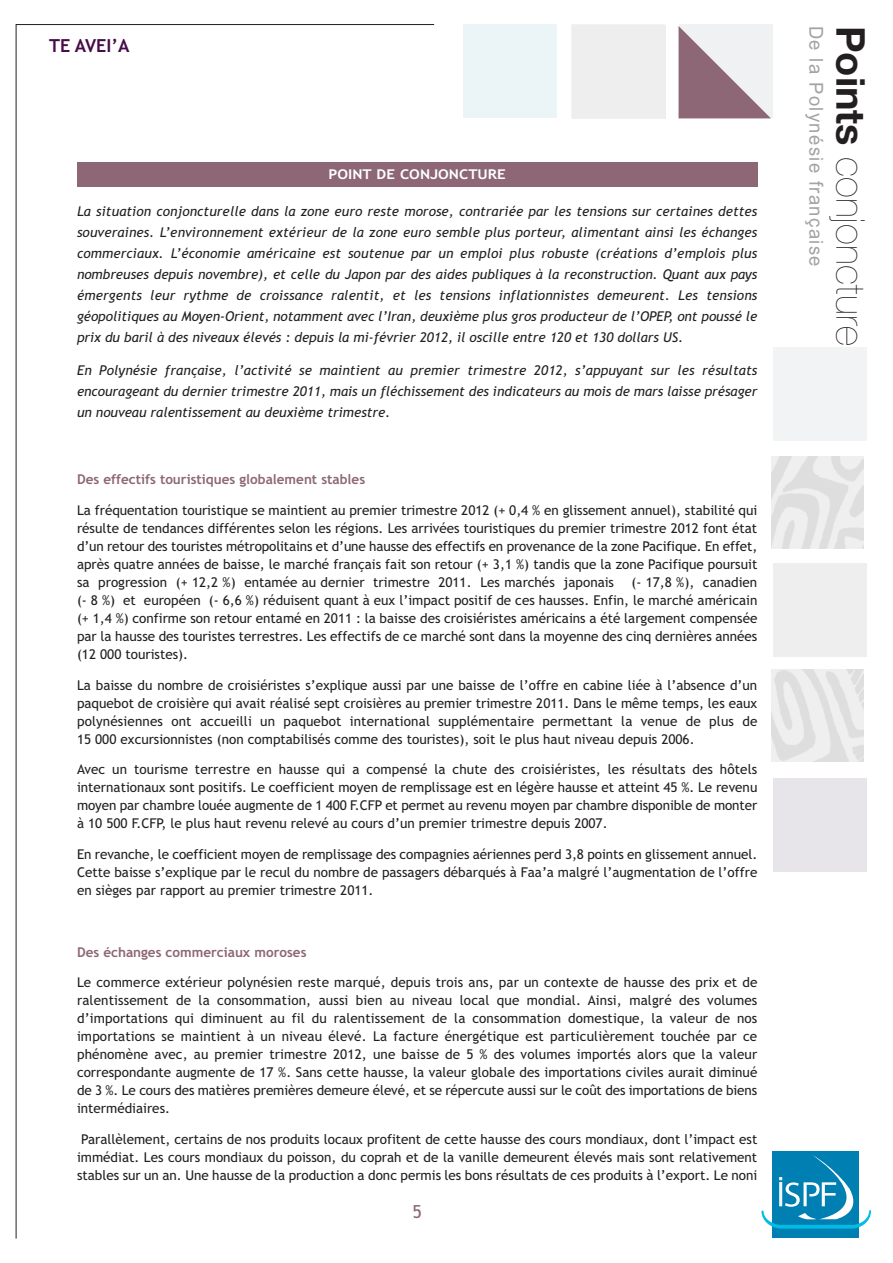
<style>
.page{position:relative;width:893px;height:1263px;background:#fff}
.page>*{position:absolute;margin:0;border:0;box-sizing:border-box;transform-origin:0 0}
.t1{font:200 39.75px "Helvetica Neue";letter-spacing:.01em;color:#231f20}
.t2{font:19.2px "Arial";letter-spacing:.075em;color:#a2a3a7;scale:.96 1}
.t3{font:700 18px "Trebuchet MS";color:#480c49}
.t4{font:18px "Trebuchet MS";color:#8d6775}
.t5{font:13.5px/18px "Trebuchet MS";color:#231f20;text-align:justify}
.t6{font:italic 13.5px/21px "Trebuchet MS";color:#231f20;text-align:justify}
.t7{font:700 13.5px "Trebuchet MS";color:#8d6775}
.t8{font:700 13.5px "Trebuchet MS";color:#fff;scale:1.12 1}
.s1{font-weight:700}
</style>
<div class="page">
<div style="left:463px;top:25px;width:94px;height:93px;background:#ebf4f7"></div>
<div style="left:680px;top:25px;width:93px;height:93px;background:#f0f1f2"></div>
<div style="left:773px;top:347px;width:93px;height:94px;background:#f2f3f4"></div>
<div style="left:773px;top:563px;width:93px;height:93px;background:#eeeeef"></div>
<div style="left:773px;top:778px;width:93px;height:94px;background:#e8e5ea"></div>
<div style="left:572px;top:25px;width:94px;height:93px;background:#eeeeef"></div>
<div style="left:773px;top:1151px;width:86px;height:86px;background:#007fb2"></div>
<svg style="left:761px;top:1154px;width:110px;height:74px"></svg>
<div style="left:77px;top:162px;width:680px;height:25px;background:#8d6775"></div>
<img style="left:772px;top:457px;width:91px;height:92px">
<img style="left:772px;top:670px;width:91px;height:91px">
<svg style="left:678px;top:26px;width:93px;height:92px"></svg>
<h3 class="t3" style="left:49px;top:35px;width:82px">TE AVEI’A</h3>
<p class="t8" style="left:329px;top:166px;width:160px">POINT DE CONJONCTURE</p>
<p class="t6" style="left:77px;top:200px;width:682px">La situation conjoncturelle dans la zone euro reste morose, contrariée par les tensions sur certaines dettes souveraines. L’environnement extérieur de la zone euro semble plus porteur, alimentant ainsi les échanges commerciaux. L’économie américaine est soutenue par un emploi plus robuste (créations d’emplois plus nombreuses depuis novembre), et celle du Japon par des aides publiques à la reconstruction. Quant aux pays émergents leur rythme de croissance ralentit, et les tensions inflationnistes demeurent. Les tensions géopolitiques au Moyen-Orient, notamment avec l’Iran, deuxième plus gros producteur de l’OPEP, ont poussé le prix du baril à des niveaux élevés : depuis la mi-février 2012, il oscille entre 120 et 130 dollars US.</p>
<p class="t6" style="left:77px;top:360px;width:682px">En Polynésie française, l’activité se maintient au premier trimestre 2012, s’appuyant sur les résultats encourageant du dernier trimestre 2011, mais un fléchissement des indicateurs au mois de mars laisse présager un nouveau ralentissement au deuxième trimestre.</p>
<p class="t7" style="left:77px;top:472px;width:290px">Des effectifs touristiques globalement stables</p>
<p class="t5" style="left:77px;top:501px;width:682px">La fréquentation touristique se maintient au premier trimestre 2012 (+ 0,4 % en glissement annuel), stabilité qui résulte de tendances différentes selon les régions. Les arrivées touristiques du premier trimestre 2012 font état d’un retour des touristes métropolitains et d’une hausse des effectifs en provenance de la zone Pacifique. En effet, après quatre années de baisse, le marché français fait son retour (+ 3,1 %) tandis que la zone Pacifique poursuit sa progression (+ 12,2 %) entamée au dernier trimestre 2011. Les marchés japonais</p>
<p class="t5" style="left:77px;top:573px;width:682px;text-indent:554px">(- 17,8 %), canadien (- 8 %) et européen (- 6,6 %) réduisent quant à eux l’impact positif de ces hausses. Enfin, le marché américain (+ 1,4 %) confirme son retour entamé en 2011 : la baisse des croisiéristes américains a été largement compensée par la hausse des touristes terrestres. Les effectifs de ce marché sont dans la moyenne des cinq dernières années (12 000 touristes).</p>
<p class="t5" style="left:77px;top:676px;width:682px">La baisse du nombre de croisiéristes s’explique aussi par une baisse de l’offre en cabine liée à l’absence d’un paquebot de croisière qui avait réalisé sept croisières au premier trimestre 2011. Dans le même temps, les eaux polynésiennes ont accueilli un paquebot international supplémentaire permettant la venue de plus de 15 000 excursionnistes (non comptabilisés comme des touristes), soit le plus haut niveau depuis 2006.</p>
<p class="t5" style="left:77px;top:761px;width:682px">Avec un tourisme terrestre en hausse qui a compensé la chute des croisiéristes, les résultats des hôtels internationaux sont positifs. Le coefficient moyen de remplissage est en légère hausse et atteint 45 %. Le revenu moyen par chambre louée augmente de 1 400 F.CFP et permet au revenu moyen par chambre disponible de monter à 10 500 F.CFP, le plus haut revenu relevé au cours d’un premier trimestre depuis 2007.</p>
<p class="t5" style="left:77px;top:845px;width:682px">En revanche, le coefficient moyen de remplissage des compagnies aériennes perd 3,8 points en glissement annuel.<br>Cette baisse s’explique par le recul du nombre de passagers débarqués à Faa’a malgré l’augmentation de l’offre en sièges par rapport au premier trimestre 2011.</p>
<p class="t7" style="left:77px;top:944px;width:231px">Des échanges commerciaux moroses</p>
<p class="t5" style="left:77px;top:974px;width:682px">Le commerce extérieur polynésien reste marqué, depuis trois ans, par un contexte de hausse des prix et de ralentissement de la consommation, aussi bien au niveau local que mondial. Ainsi, malgré des volumes d’importations qui diminuent au fil du ralentissement de la consommation domestique, la valeur de nos importations se maintient à un niveau élevé. La facture énergétique est particulièrement touchée par ce phénomène avec, au premier trimestre 2012, une baisse de 5 % des volumes importés alors que la valeur correspondante augmente de 17 %. Sans cette hausse, la valeur globale des importations civiles aurait diminué de 3 %. Le cours des matières premières demeure élevé, et se répercute aussi sur le coût des importations de biens intermédiaires.</p>
<p class="t5" style="left:77px;top:1130px;width:682px;text-align:center">Parallèlement, certains de nos produits locaux profitent de cette hausse des cours mondiaux, dont l’impact est immédiat. Les cours mondiaux du poisson, du coprah et de la vanille demeurent élevés mais sont relativement stables sur un an. Une hausse de la production a donc permis les bons résultats de ces produits à l’export. Le noni</p>
<h3 class="t4" style="left:412px;top:1201px;width:11px">5</h3>
<h2 class="t2" style="left:829px;top:26px;width:252px;rotate:90deg">De la Polynésie française</h2>
<h1 class="t1" style="left:873px;top:26px;width:322px;rotate:90deg"><span class="s1">Points</span> conjoncture</h1>
</div>
